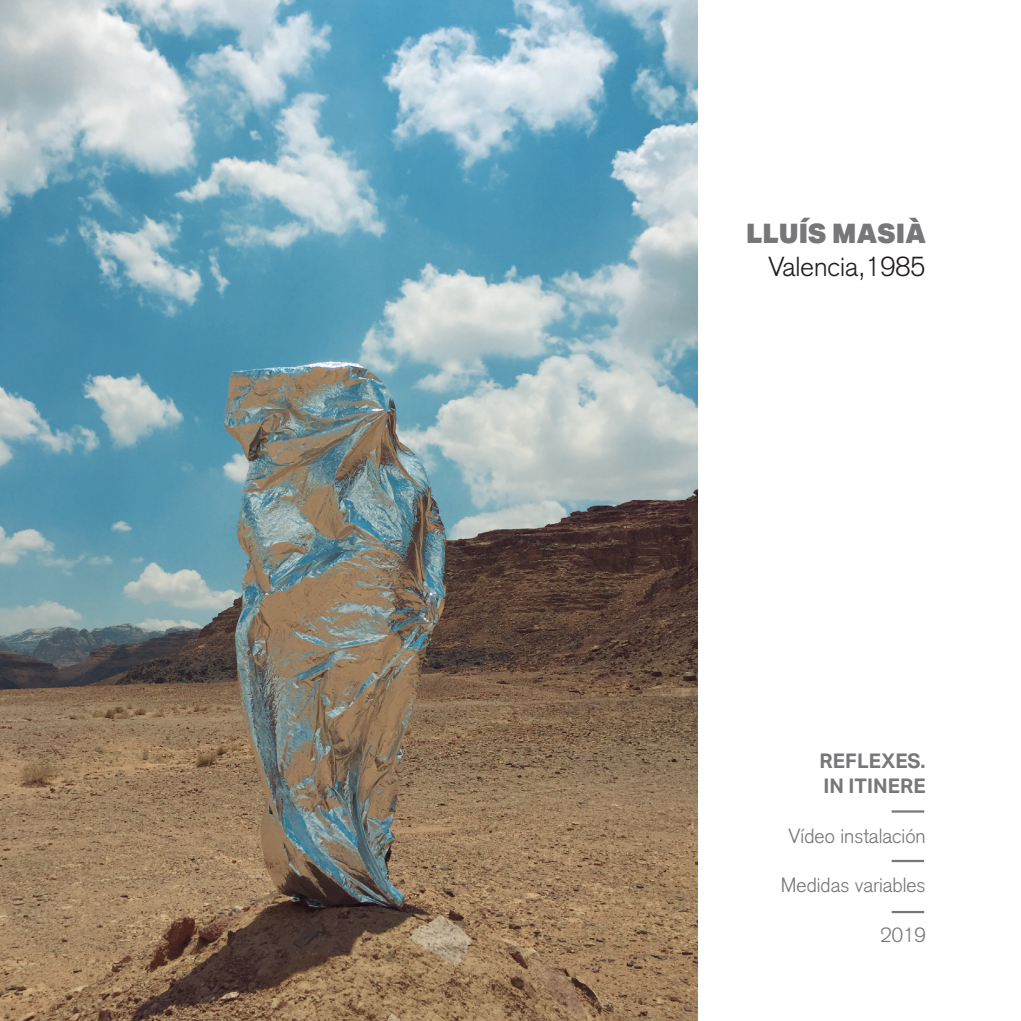
<style>
.page{position:relative;width:1021px;height:1021px;background:#fff}
.page>*{position:absolute;margin:0;border:0;box-sizing:border-box;transform-origin:0 0}
.t1{font:300 27px "Akzidenz Grotesk";color:#231f20}
.t2{font:900 27px "Aktiv Grotesk";letter-spacing:-.005em;color:#77777a}
.t3{font:300 20.25px "Akzidenz Grotesk";color:#77777a}
.t4{font:700 20.25px/24.3px "Aktiv Grotesk";color:#77777a}
</style>
<div class="page">
<hr style="left:891px;top:859px;width:33px;height:3px;background:#77777a">
<hr style="left:891px;top:910px;width:33px;height:3px;background:#77777a">
<hr style="left:891px;top:810px;width:33px;height:2px;background:#77777a">
<img style="left:0;top:0;width:697px;height:1020px">
<h1 class="t2" style="left:746px;top:215px;width:181px">LLUÍS MASIÀ</h1>
<h1 class="t1" style="left:768px;top:250px;width:159px">Valencia,1985</h1>
<p class="t4" style="left:819px;top:748px;width:107px">REFLEXES.<br>IN ITINERE</p>
<p class="t3" style="left:788px;top:823px;width:138px">Vídeo instalación</p>
<p class="t3" style="left:780px;top:873px;width:146px">Medidas variables</p>
<p class="t3" style="left:880px;top:923px;width:47px">2019</p>
</div>
